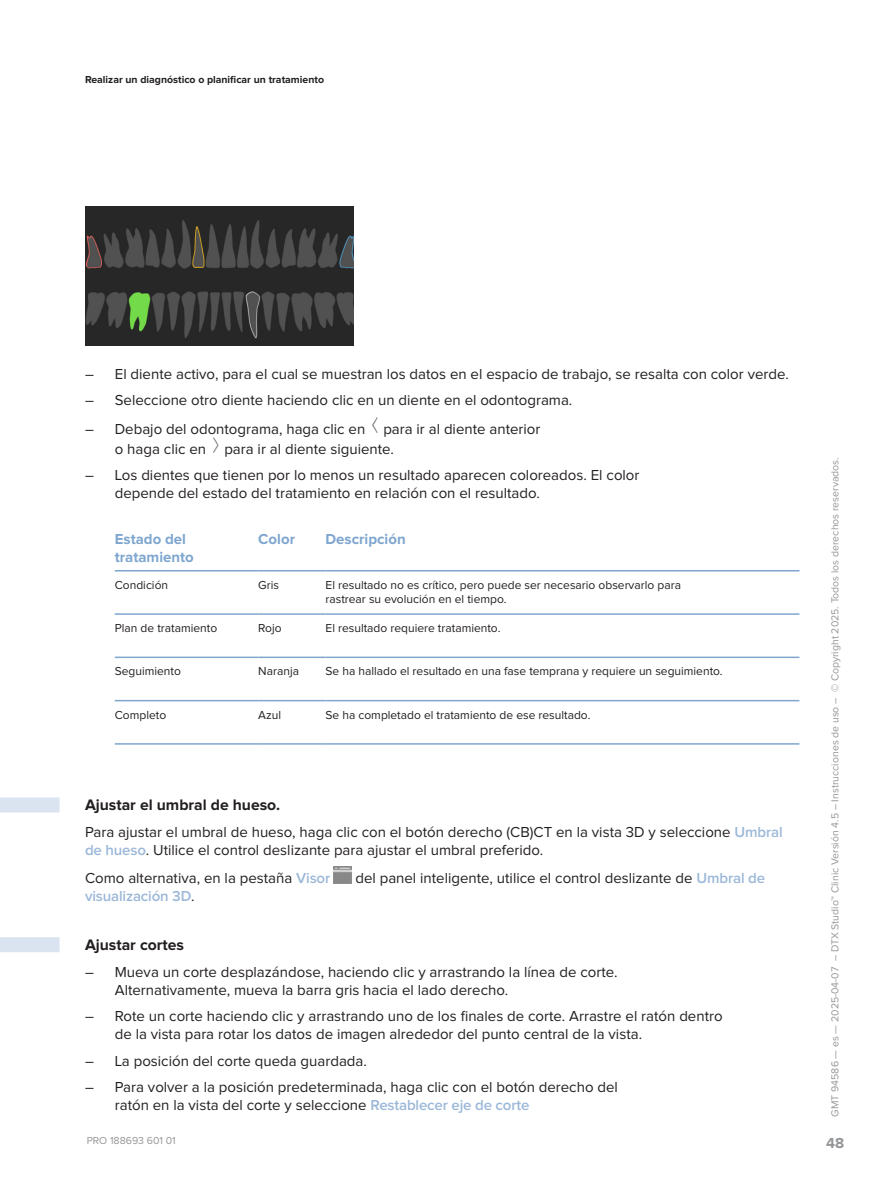
<style>
.page{position:relative;width:893px;height:1191px;background:#fff}
.page>*{position:absolute;margin:0;border:0;box-sizing:border-box;transform-origin:0 0}
.Header_3__Instructions{font:700 15.75px "Proxima Nova";color:#231f20}
.Body{font:15px/18px "Proxima Nova";color:#231f20}
.Table_header_1{font:700 15px/18px "Proxima Nova";color:#7ea6cf}
.Body-2{font:600 15px "Proxima Nova";letter-spacing:-.01em;color:#9cb8d9}
.t1{font:700 15px "Proxima Nova";color:#939598}
.Table_body{font:12px/14.4px "Proxima Nova";color:#231f20}
.t2{font:10.5px "Proxima Nova";color:#969699}
.t3{font:700 10.5px "Proxima Nova";color:#231f20}
.s1{font-weight:600;color:#9cb8d9}
.s2{font-weight:400;color:#231f20}
</style>
<div class="page">
<div style="left:0;top:797px;width:60px;height:15px;background:#dae4f1"></div>
<div style="left:0;top:937px;width:60px;height:15px;background:#dae4f1"></div>
<img style="left:85px;top:206px;width:268px;height:139px">
<img style="left:372px;top:417px;width:6px;height:16px">
<img style="left:213px;top:437px;width:6px;height:16px">
<hr style="left:115px;top:570px;width:143px;height:1px;background:#7ea6cf">
<hr style="left:258px;top:570px;width:67px;height:1px;background:#7ea6cf">
<hr style="left:325px;top:570px;width:474px;height:1px;background:#7ea6cf">
<hr style="left:115px;top:613px;width:143px;height:2px;background:#7ea6cf">
<hr style="left:258px;top:613px;width:67px;height:2px;background:#7ea6cf">
<hr style="left:325px;top:613px;width:474px;height:2px;background:#7ea6cf">
<hr style="left:115px;top:656px;width:143px;height:2px;background:#7ea6cf">
<hr style="left:258px;top:656px;width:67px;height:2px;background:#7ea6cf">
<hr style="left:325px;top:656px;width:474px;height:2px;background:#7ea6cf">
<hr style="left:115px;top:700px;width:143px;height:1px;background:#7ea6cf">
<hr style="left:258px;top:700px;width:67px;height:1px;background:#7ea6cf">
<hr style="left:325px;top:700px;width:474px;height:1px;background:#7ea6cf">
<hr style="left:115px;top:743px;width:143px;height:1px;background:#7ea6cf">
<hr style="left:258px;top:743px;width:67px;height:1px;background:#7ea6cf">
<hr style="left:325px;top:743px;width:474px;height:1px;background:#7ea6cf">
<img style="left:334px;top:866px;width:18px;height:17px">
<p class="t3" style="left:85px;top:74px;width:240px">Realizar un diagnóstico o planificar un tratamiento</p>
<p class="Body" style="left:85px;top:365px;width:705px">– El diente activo, para el cual se muestran los datos en el espacio de trabajo, se resalta con color verde.</p>
<p class="Body" style="left:85px;top:392px;width:489px">– Seleccione otro diente haciendo clic en un diente en el odontograma.</p>
<p class="Body" style="left:115px;top:419px;width:427px;line-height:20px;text-indent:-30px">– Debajo del odontograma, haga clic en para ir al diente anterior o haga clic en para ir al diente siguiente.</p>
<p class="Body" style="left:115px;top:467px;width:526px;text-indent:-30px">– Los dientes que tienen por lo menos un resultado aparecen coloreados. El color depende del estado del tratamiento en relación con el resultado.</p>
<p class="Table_header_1" style="left:115px;top:531px;width:81px">Estado del tratamiento</p>
<p class="Table_header_1" style="left:258px;top:531px;width:38px">Color</p>
<p class="Table_header_1" style="left:325px;top:531px;width:82px">Descripción</p>
<p class="Table_body" style="left:115px;top:578px;width:55px">Condición</p>
<p class="Table_body" style="left:258px;top:578px;width:22px">Gris</p>
<p class="Table_body" style="left:325px;top:578px;width:357px">El resultado no es crítico, pero puede ser necesario observarlo para rastrear su evolución en el tiempo.</p>
<p class="Table_body" style="left:115px;top:621px;width:104px">Plan de tratamiento</p>
<p class="Table_body" style="left:258px;top:621px;width:25px">Rojo</p>
<p class="Table_body" style="left:325px;top:621px;width:176px">El resultado requiere tratamiento.</p>
<p class="Table_body" style="left:115px;top:664px;width:68px">Seguimiento</p>
<p class="Table_body" style="left:258px;top:664px;width:42px">Naranja</p>
<p class="Table_body" style="left:325px;top:664px;width:399px">Se ha hallado el resultado en una fase temprana y requiere un seguimiento.</p>
<p class="Table_body" style="left:115px;top:708px;width:53px">Completo</p>
<p class="Table_body" style="left:258px;top:708px;width:24px">Azul</p>
<p class="Table_body" style="left:325px;top:708px;width:266px">Se ha completado el tratamiento de ese resultado.</p>
<p class="Header_3__Instructions" style="left:85px;top:798px;width:195px">Ajustar el umbral de hueso.</p>
<p class="Body" style="left:85px;top:823px;width:699px">Para ajustar el umbral de hueso, haga clic con el botón derecho (CB)CT en la vista 3D y seleccione <span class="s1">Umbral de hueso</span>. Utilice el control deslizante para ajustar el umbral preferido.</p>
<p class="Body" style="left:85px;top:870px;width:247px">Como alternativa, en la pestaña <span class="s1">Visor</span></p>
<p class="Body" style="left:355px;top:870px;width:411px">del panel inteligente, utilice el control deslizante de <span class="s1">Umbral de</span></p>
<p class="Body-2" style="left:85px;top:889px;width:111px">visualización 3D<span class="s2">.</span></p>
<p class="Header_3__Instructions" style="left:85px;top:937px;width:101px">Ajustar cortes</p>
<p class="Body" style="left:115px;top:963px;width:504px;text-indent:-30px">– Mueva un corte desplazándose, haciendo clic y arrastrando la línea de corte.<br>Alternativamente, mueva la barra gris hacia el lado derecho.</p>
<p class="Body" style="left:115px;top:1007px;width:609px;text-indent:-30px">– Rote un corte haciendo clic y arrastrando uno de los finales de corte. Arrastre el ratón dentro de la vista para rotar los datos de imagen alrededor del punto central de la vista.</p>
<p class="Body" style="left:85px;top:1052px;width:283px">– La posición del corte queda guardada.</p>
<p class="Body" style="left:115px;top:1078px;width:505px;text-indent:-30px">– Para volver a la posición predeterminada, haga clic con el botón derecho del ratón en la vista del corte y seleccione <span class="s1">Restablecer eje de corte</span></p>
<p class="t2" style="left:87px;top:1135px;width:90px">PRO 188693 601 01</p>
<p class="t2" style="left:830px;top:1116px;width:661px;rotate:-90deg">GMT 94586 — es — 2025-04-07 – DTX Studio™ Clinic Versión 4.5 – Instrucciones de uso – © Copyright 2025. Todos los derechos reservados.</p>
<p class="t1" style="left:826px;top:1135px;width:20px">48</p>
</div>
